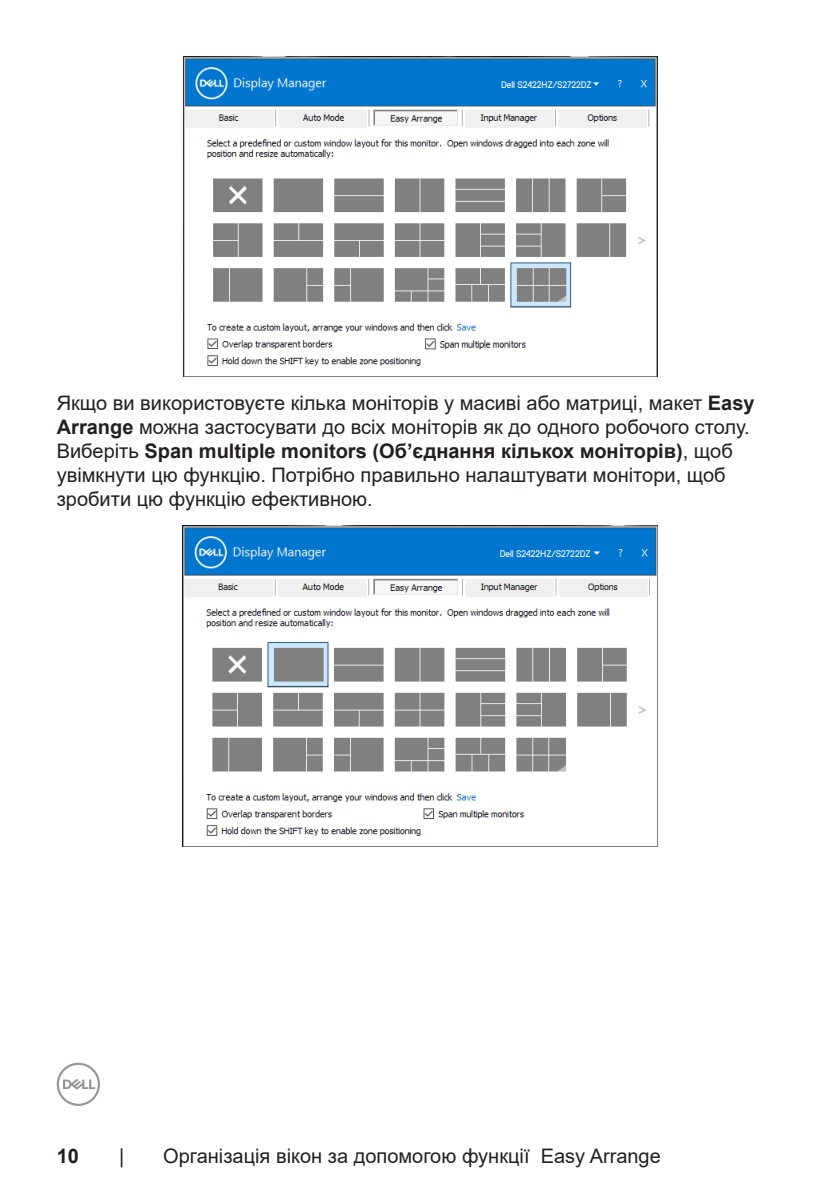
<style>
.page{position:relative;width:840px;height:1191px;background:#fff}
.page>*{position:absolute;margin:0;border:0;box-sizing:border-box;transform-origin:0 0}
.t1{font:20px/24px "Arial";color:#231f20}
.t2{font:700 20px "Arial";color:#231f20}
.t3{font:9.6px "Dell Replica";color:#fff;scale:.9 1}
.s1{font-weight:700}
</style>
<div class="page">
<svg style="left:57px;top:1062px;width:43px;height:44px"></svg>
<img style="left:182px;top:57px;width:475px;height:319px">
<div style="left:531px;top:78px;width:57px;height:12px;background:#0076ce"></div>
<img style="left:422px;top:336px;width:104px;height:19px">
<img style="left:182px;top:526px;width:475px;height:320px">
<div style="left:530px;top:546px;width:57px;height:13px;background:#0076ce"></div>
<p class="t3" style="left:501px;top:79px;width:102px">Dell S2422HZ/S2722DZ</p>
<p class="t1" style="left:57px;top:391px;width:699px">Якщо ви використовуєте кілька моніторів у масиві або матриці, макет <span class="s1">Easy Arrange</span> можна застосувати до всіх моніторів як до одного робочого столу.<br>Виберіть <span class="s1">Span multiple monitors (Об’єднання кількох моніторів)</span>, щоб увімкнути цю функцію. Потрібно правильно налаштувати монітори, щоб зробити цю функцію ефективною.</p>
<p class="t3" style="left:499px;top:548px;width:102px">Dell S2422HZ/S2722DZ</p>
<p class="t2" style="left:57px;top:1141px;width:24px">10</p>
<p class="t1" style="left:119px;top:1143px;width:7px">|</p>
<p class="t1" style="left:163px;top:1143px;width:499px">Організація вікон за допомогою функції Easy Arrange</p>
</div>
